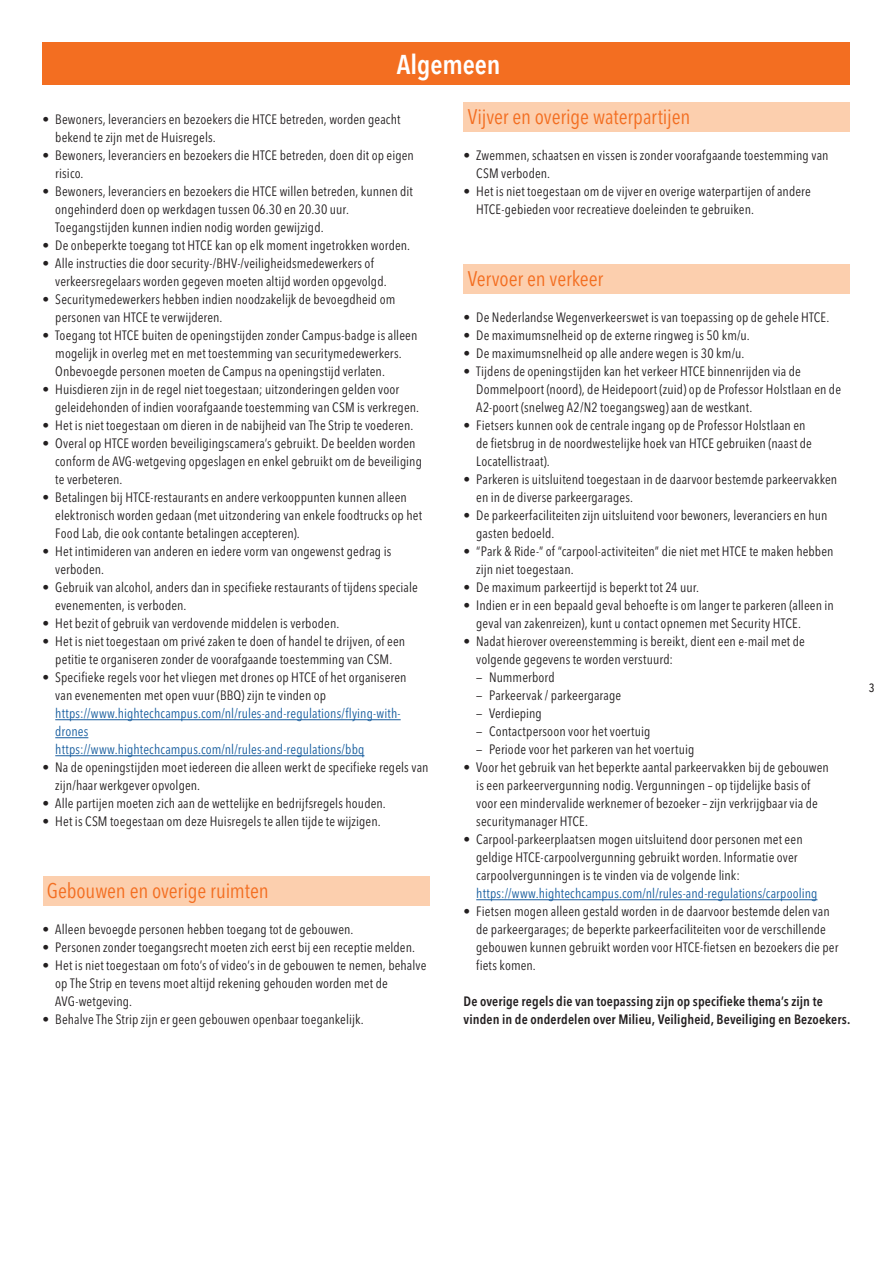
<style>
.page{position:relative;width:893px;height:1263px;background:#fff}
.page>*{position:absolute;margin:0;border:0;box-sizing:border-box;transform-origin:0 0}
.t1{font:600 condensed 27px "Avenir Next LT Pro";letter-spacing:-.005em;color:#fff}
.t2{font:condensed 21px "Avenir Next LT Pro";letter-spacing:-.01em;color:#f36e21}
.t3{font:condensed 13.5px/18px "Avenir Next LT Pro";letter-spacing:.005em;color:#231f20}
.t4{font:condensed 13.5px/18px "Avenir Next LT Pro";letter-spacing:.01em;color:#175d9e}
.t5{font:600 condensed 13.5px/18px "Avenir Next LT Pro";letter-spacing:.01em;color:#231f20}
.t6{font:500 12px "Avenir Next Condensed";color:#231f20}
</style>
<div class="page">
<hr style="left:55px;top:719px;width:346px;height:1px;background:#175d9e">
<hr style="left:55px;top:737px;width:33px;height:1px;background:#175d9e">
<hr style="left:55px;top:755px;width:309px;height:1px;background:#175d9e">
<div style="left:43px;top:876px;width:386px;height:30px;background:#fccfae"></div>
<div style="left:463px;top:102px;width:387px;height:30px;background:#fccfae"></div>
<div style="left:463px;top:264px;width:387px;height:30px;background:#fccfae"></div>
<hr style="left:476px;top:899px;width:341px;height:1px;background:#175d9e">
<div style="left:43px;top:43px;width:807px;height:42px;background:#f36e21"></div>
<h1 class="t1" style="left:397px;top:48px;width:105px">Algemeen</h1>
<p class="t3" style="left:55px;top:111px;width:347px;text-indent:-13px">• Bewoners, leveranciers en bezoekers die HTCE betreden, worden geacht bekend te zijn met de Huisregels.</p>
<p class="t3" style="left:55px;top:147px;width:360px;text-indent:-13px">• Bewoners, leveranciers en bezoekers die HTCE betreden, doen dit op eigen risico.</p>
<p class="t3" style="left:55px;top:182px;width:359px;text-indent:-13px">• Bewoners, leveranciers en bezoekers die HTCE willen betreden, kunnen dit ongehinderd doen op werkdagen tussen 06.30 en 20.30 uur.<br>Toegangstijden kunnen indien nodig worden gewijzigd.</p>
<p class="t3" style="left:43px;top:236px;width:369px">• De onbeperkte toegang tot HTCE kan op elk moment ingetrokken worden.</p>
<p class="t3" style="left:55px;top:254px;width:333px;text-indent:-13px">• Alle instructies die door security-/BHV-/veiligheidsmedewerkers of verkeersregelaars worden gegeven moeten altijd worden opgevolgd.</p>
<p class="t3" style="left:55px;top:290px;width:342px;text-indent:-13px">• Securitymedewerkers hebben indien noodzakelijk de bevoegdheid om personen van HTCE te verwijderen.</p>
<p class="t3" style="left:55px;top:326px;width:364px;text-indent:-13px">• Toegang tot HTCE buiten de openingstijden zonder Campus-badge is alleen mogelijk in overleg met en met toestemming van securitymedewerkers.<br>Onbevoegde personen moeten de Campus na openingstijd verlaten.</p>
<p class="t3" style="left:55px;top:380px;width:365px;text-indent:-13px">• Huisdieren zijn in de regel niet toegestaan; uitzonderingen gelden voor geleidehonden of indien voorafgaande toestemming van CSM is verkregen.</p>
<p class="t3" style="left:43px;top:416px;width:372px">• Het is niet toegestaan om dieren in de nabijheid van The Strip te voederen.</p>
<p class="t3" style="left:55px;top:434px;width:368px;text-indent:-13px">• Overal op HTCE worden beveiligingscamera’s gebruikt. De beelden worden conform de AVG-wetgeving opgeslagen en enkel gebruikt om de beveiliging te verbeteren.</p>
<p class="t3" style="left:55px;top:488px;width:368px;text-indent:-13px">• Betalingen bij HTCE-restaurants en andere verkooppunten kunnen alleen elektronisch worden gedaan (met uitzondering van enkele foodtrucks op het<br>Food Lab, die ook contante betalingen accepteren).</p>
<p class="t3" style="left:55px;top:542px;width:338px;text-indent:-13px">• Het intimideren van anderen en iedere vorm van ongewenst gedrag is verboden.</p>
<p class="t3" style="left:55px;top:578px;width:364px;text-indent:-13px">• Gebruik van alcohol, anders dan in specifieke restaurants of tijdens speciale evenementen, is verboden.</p>
<p class="t3" style="left:43px;top:614px;width:298px">• Het bezit of gebruik van verdovende middelen is verboden.</p>
<p class="t3" style="left:43px;top:632px;width:364px;text-align:center">• Het is niet toegestaan om privé zaken te doen of handel te drijven, of een petitie te organiseren zonder de voorafgaande toestemming van CSM.</p>
<p class="t3" style="left:55px;top:668px;width:353px;text-indent:-13px">• Specifieke regels voor het vliegen met drones op HTCE of het organiseren van evenementen met open vuur (BBQ) zijn te vinden op</p>
<p class="t4" style="left:55px;top:704px;width:347px">https://www.hightechcampus.com/nl/rules-and-regulations/flying-with&shy;drones https://www.hightechcampus.com/nl/rules-and-regulations/bbq</p>
<p class="t3" style="left:55px;top:758px;width:375px;text-indent:-13px">• Na de openingstijden moet iedereen die alleen werkt de specifieke regels van zijn/haar werkgever opvolgen.</p>
<p class="t3" style="left:43px;top:794px;width:345px">• Alle partijen moeten zich aan de wettelijke en bedrijfsregels houden.</p>
<p class="t3" style="left:43px;top:812px;width:340px">• Het is CSM toegestaan om deze Huisregels te allen tijde te wijzigen.</p>
<h2 class="t2" style="left:47px;top:878px;width:223px">Gebouwen en overige ruimten</h2>
<p class="t3" style="left:43px;top:921px;width:312px">• Alleen bevoegde personen hebben toegang tot de gebouwen.</p>
<p class="t3" style="left:43px;top:939px;width:374px">• Personen zonder toegangsrecht moeten zich eerst bij een receptie melden.</p>
<p class="t3" style="left:55px;top:957px;width:373px;text-indent:-13px">• Het is niet toegestaan om foto’s of video’s in de gebouwen te nemen, behalve op The Strip en tevens moet altijd rekening gehouden worden met de<br>AVG-wetgeving.</p>
<p class="t3" style="left:43px;top:1010px;width:323px">• Behalve The Strip zijn er geen gebouwen openbaar toegankelijk.</p>
<h2 class="t2" style="left:468px;top:104px;width:224px">Vijver en overige waterpartijen</h2>
<p class="t3" style="left:476px;top:147px;width:354px;text-indent:-13px">• Zwemmen, schaatsen en vissen is zonder voorafgaande toestemming van<br>CSM verboden.</p>
<p class="t3" style="left:476px;top:183px;width:336px;text-indent:-13px">• Het is niet toegestaan om de vijver en overige waterpartijen of andere<br>HTCE-gebieden voor recreatieve doeleinden te gebruiken.</p>
<h2 class="t2" style="left:468px;top:266px;width:137px">Vervoer en verkeer</h2>
<p class="t3" style="left:463px;top:309px;width:367px">• De Nederlandse Wegenverkeerswet is van toepassing op de gehele HTCE.</p>
<p class="t3" style="left:463px;top:327px;width:288px">• De maximumsnelheid op de externe ringweg is 50 km/u.</p>
<p class="t3" style="left:463px;top:345px;width:282px">• De maximumsnelheid op alle andere wegen is 30 km/u.</p>
<p class="t3" style="left:476px;top:363px;width:366px;text-indent:-13px">• Tijdens de openingstijden kan het verkeer HTCE binnenrijden via de<br>Dommelpoort (noord), de Heidepoort (zuid) op de Professor Holstlaan en de<br>A2-poort (snelweg A2/N2 toegangsweg) aan de westkant.</p>
<p class="t3" style="left:476px;top:416px;width:337px;text-indent:-13px">• Fietsers kunnen ook de centrale ingang op de Professor Holstlaan en de fietsbrug in de noordwestelijke hoek van HTCE gebruiken (naast de<br>Locatellistraat).</p>
<p class="t3" style="left:476px;top:470px;width:362px;text-indent:-13px">• Parkeren is uitsluitend toegestaan in de daarvoor bestemde parkeervakken en in de diverse parkeergarages.</p>
<p class="t3" style="left:476px;top:506px;width:353px;text-indent:-13px">• De parkeerfaciliteiten zijn uitsluitend voor bewoners, leveranciers en hun gasten bedoeld.</p>
<p class="t3" style="left:476px;top:542px;width:359px;text-indent:-13px">• “Park &amp; Ride-” of “carpool-activiteiten” die niet met HTCE te maken hebben zijn niet toegestaan.</p>
<p class="t3" style="left:463px;top:578px;width:237px">• De maximum parkeertijd is beperkt tot 24 uur.</p>
<p class="t3" style="left:476px;top:596px;width:359px;text-indent:-13px">• Indien er in een bepaald geval behoefte is om langer te parkeren (alleen in geval van zakenreizen), kunt u contact opnemen met Security HTCE.</p>
<p class="t3" style="left:476px;top:632px;width:330px;text-indent:-13px">• Nadat hierover overeenstemming is bereikt, dient een e-mail met de volgende gegevens te worden verstuurd:</p>
<p class="t3" style="left:476px;top:668px;width:80px">— Nummerbord</p>
<p class="t3" style="left:476px;top:686px;width:147px">— Parkeervak / parkeergarage</p>
<p class="t3" style="left:476px;top:704px;width:67px">— Verdieping</p>
<p class="t3" style="left:476px;top:722px;width:176px">— Contactpersoon voor het voertuig</p>
<p class="t3" style="left:476px;top:740px;width:220px">— Periode voor het parkeren van het voertuig</p>
<p class="t3" style="left:476px;top:758px;width:354px;text-indent:-13px">• Voor het gebruik van het beperkte aantal parkeervakken bij de gebouwen is een parkeervergunning nodig. Vergunningen – op tijdelijke basis of voor een mindervalide werknemer of bezoeker – zijn verkrijgbaar via de securitymanager HTCE.</p>
<p class="t3" style="left:476px;top:830px;width:328px;text-indent:-13px">• Carpool-parkeerplaatsen mogen uitsluitend door personen met een geldige HTCE-carpoolvergunning gebruikt worden. Informatie over carpoolvergunningen is te vinden via de volgende link:</p>
<p class="t4" style="left:476px;top:884px;width:343px">https://www.hightechcampus.com/nl/rules-and-regulations/carpooling</p>
<p class="t3" style="left:476px;top:902px;width:364px;text-indent:-13px">• Fietsen mogen alleen gestald worden in de daarvoor bestemde delen van de parkeergarages; de beperkte parkeerfaciliteiten voor de verschillende gebouwen kunnen gebruikt worden voor HTCE-fietsen en bezoekers die per fiets komen.</p>
<p class="t5" style="left:463px;top:992px;width:388px">De overige regels die van toepassing zijn op specifieke thema’s zijn te vinden in de onderdelen over Milieu, Veiligheid, Beveiliging en Bezoekers.</p>
<p class="t6" style="left:869px;top:681px;width:7px">3</p>
</div>
